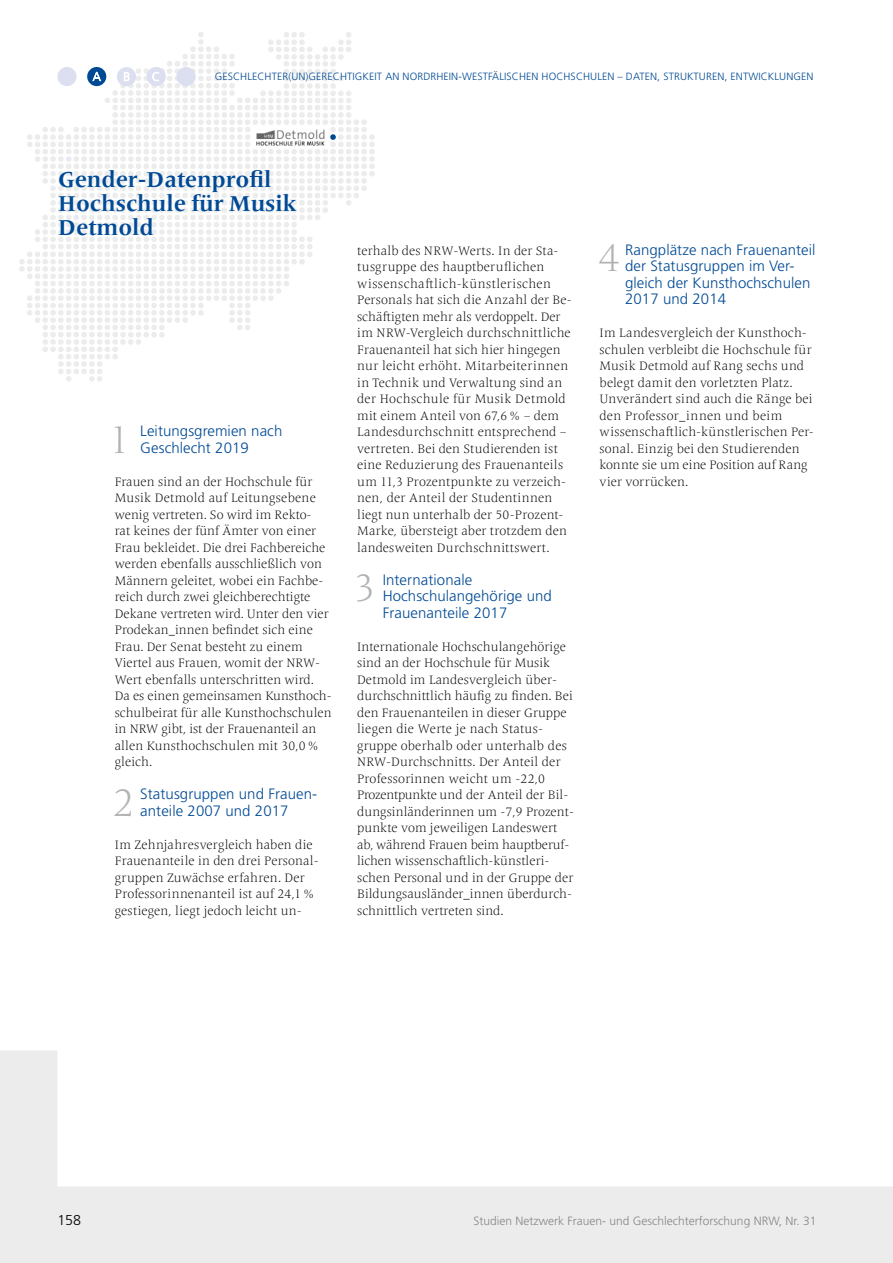
<style>
.page{position:relative;width:893px;height:1263px;background:#fff}
.page>*{position:absolute;margin:0;border:0;box-sizing:border-box;transform-origin:0 0}
.t1{font:300 39.9px "Frutiger Serif LT Pro";color:#b1b2b3}
.t2{font:700 22.5px/24px "Frutiger Serif LT Pro";color:#004a95}
.t3{font:300 15px/16.5px "Frutiger LT Std";letter-spacing:.005em;color:#004a95}
.t4{font:300 14.25px "Frutiger LT Std";color:#000}
.t5{font:300 12.75px/16.5px "Frutiger Serif LT Pro";letter-spacing:.005em;color:#000}
.t6{font:300 12px "Frutiger LT Std";color:#878786}
.t7{font:300 10.5px "Frutiger LT Std";letter-spacing:.01em;color:#004a95}
</style>
<div class="page">
<svg style="left:0;top:1050px;width:893px;height:213px"></svg>
<svg style="left:19px;top:32px;width:356px;height:350px"></svg>
<p class="t7" style="left:215px;top:71px;width:600px">GESCHLECHTER(UN)GERECHTIGKEIT AN NORDRHEIN-WESTFÄLISCHEN HOCHSCHULEN – DATEN, STRUKTUREN, ENTWICKLUNGEN</p>
<h2 class="t2" style="left:58px;top:168px;width:240px">Gender-Datenprofil<br>Hochschule für Musik<br>Detmold</h2>
<h1 class="t1" style="left:109px;top:415px;width:23px">1</h1>
<p class="t3" style="left:140px;top:423px;width:144px">Leitungsgremien nach<br>Geschlecht 2019</p>
<p class="t5" style="left:115px;top:473px;width:218px">Frauen sind an der Hochschule für Musik Detmold auf Leitungsebene wenig vertreten. So wird im Rekto-<br>rat keines der fünf Ämter von einer Frau bekleidet. Die drei Fachbereiche werden ebenfalls ausschließlich von Männern geleitet, wobei ein Fachbe&shy;reich durch zwei gleichberechtigte Dekane vertreten wird. Unter den vier Prodekan_innen befindet sich eine Frau. Der Senat besteht zu einem Viertel aus Frauen, womit der NRW-Wert ebenfalls unterschritten wird.<br>Da es einen gemeinsamen Kunsthoch&shy;schulbeirat für alle Kunsthochschulen in NRW gibt, ist der Frauenanteil an allen Kunsthochschulen mit 30,0% gleich.</p>
<h1 class="t1" style="left:113px;top:778px;width:23px">2</h1>
<p class="t3" style="left:140px;top:786px;width:177px">Statusgruppen und Frauen&shy;anteile 2007 und 2017</p>
<p class="t5" style="left:115px;top:836px;width:205px">Im Zehnjahresvergleich haben die Frauenanteile in den drei Personal&shy;gruppen Zuwächse erfahren. Der Professorinnenanteil ist auf 24,1% gestiegen, liegt jedoch leicht un-</p>
<p class="t5" style="left:357px;top:242px;width:216px">terhalb des NRW-Werts. In der Sta&shy;tusgruppe des hauptberuflichen wissenschaftlich-künstlerischen Personals hat sich die Anzahl der Be&shy;schäftigten mehr als verdoppelt. Der im NRW-Vergleich durchschnittliche Frauenanteil hat sich hier hingegen nur leicht erhöht. Mitarbeiterinnen in Technik und Verwaltung sind an der Hochschule für Musik Detmold mit einem Anteil von 67,6% – dem Landesdurchschnitt entsprechend – vertreten. Bei den Studierenden ist eine Reduzierung des Frauenanteils um 11,3 Prozentpunkte zu verzeich&shy;nen, der Anteil der Studentinnen liegt nun unterhalb der 50-Prozent-Marke, übersteigt aber trotzdem den landesweiten Durchschnittswert.</p>
<h1 class="t1" style="left:354px;top:564px;width:23px">3</h1>
<p class="t3" style="left:383px;top:571px;width:171px">Internationale<br>Hochschulangehörige und<br>Frauenanteile 2017</p>
<p class="t5" style="left:357px;top:638px;width:218px">Internationale Hochschulangehörige sind an der Hochschule für Musik Detmold im Landesvergleich über&shy;durchschnittlich häufig zu finden. Bei den Frauenanteilen in dieser Gruppe liegen die Werte je nach Status&shy;gruppe oberhalb oder unterhalb des NRW-Durchschnitts. Der Anteil der Professorinnen weicht um -22,0<br>Prozentpunkte und der Anteil der Bil&shy;dungsinländerinnen um -7,9 Prozent&shy;punkte vom jeweiligen Landeswert ab, während Frauen beim hauptberuf&shy;lichen wissenschaftlich-künstleri&shy;schen Personal und in der Gruppe der Bildungsausländer_innen überdurch&shy;schnittlich vertreten sind.</p>
<h1 class="t1" style="left:599px;top:234px;width:23px">4</h1>
<p class="t3" style="left:625px;top:241px;width:192px">Rangplätze nach Frauenanteil der Statusgruppen im Ver&shy;gleich der Kunsthochschulen<br>2017 und 2014</p>
<p class="t5" style="left:600px;top:325px;width:216px">Im Landesvergleich der Kunsthoch&shy;schulen verbleibt die Hochschule für Musik Detmold auf Rang sechs und belegt damit den vorletzten Platz.<br>Unverändert sind auch die Ränge bei den Professor_innen und beim wissenschaftlich-künstlerischen Per&shy;sonal. Einzig bei den Studierenden konnte sie um eine Position auf Rang vier vorrücken.</p>
<p class="t4" style="left:57px;top:1212px;width:25px">158</p>
<p class="t6" style="left:474px;top:1214px;width:344px">Studien Netzwerk Frauen- und Geschlechterforschung NRW, Nr. 31</p>
</div>
